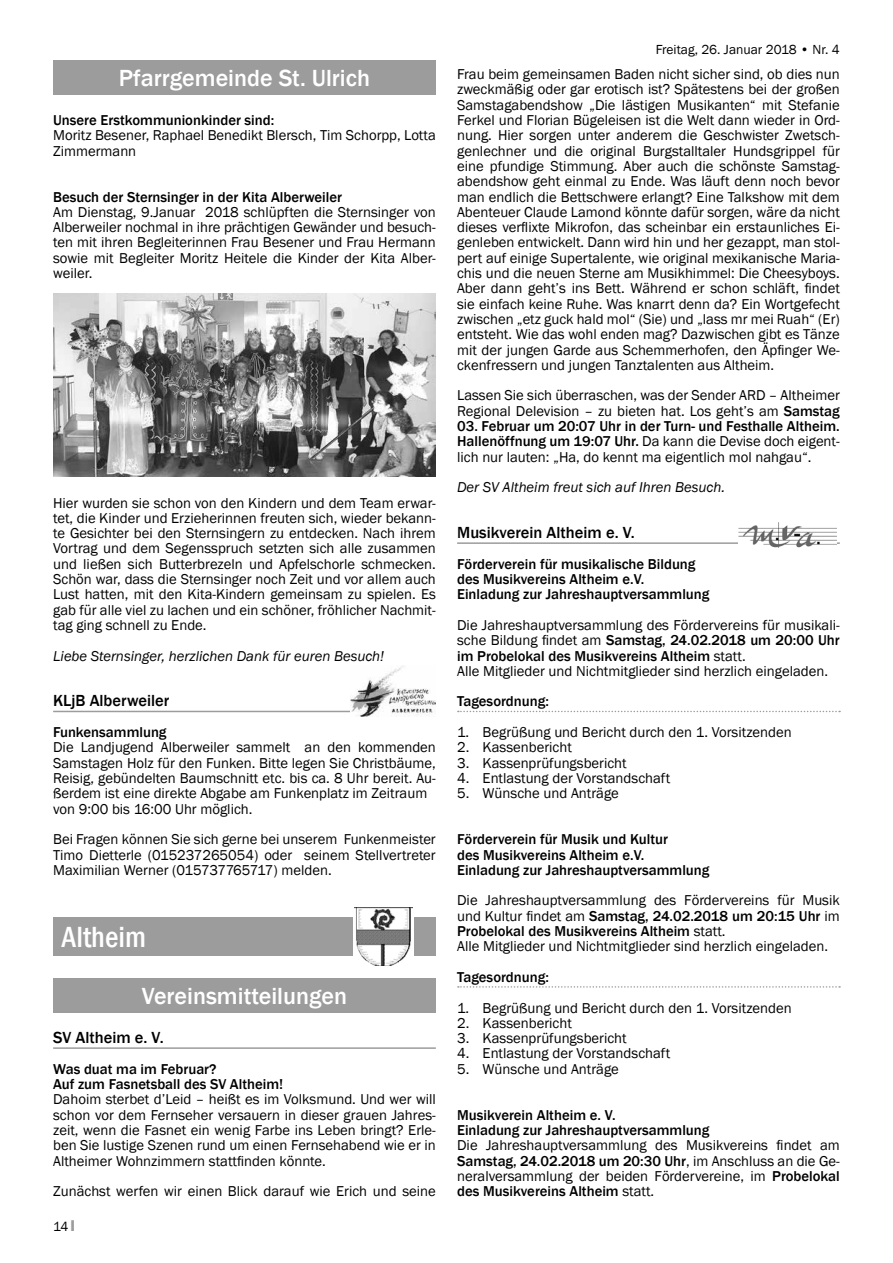
<style>
.page{position:relative;width:893px;height:1263px;background:#fff}
.page>*{position:absolute;margin:0;border:0;box-sizing:border-box;transform-origin:0 0}
.t1{font:500 condensed 30px "Franklin Gothic";color:#fff}
.t2{font:500 24px "Franklin Gothic";color:#fff}
.t3{font:500 16.5px "Franklin Gothic";color:#000}
.t4{font:14.7px/15.3px "Franklin Gothic";color:#000;text-align:justify}
.t5{font:500 14.7px/15.3px "Franklin Gothic";color:#000}
.t6{font:italic 14.7px "Franklin Gothic";color:#000}
.t7{font:13.5px "Franklin Gothic";color:#000}
.s1{font-family:"Impact";color:#9c9c9d}
.s2{font-weight:500}
.s3{font-weight:400}
</style>
<div class="page">
<hr style="left:457px;top:542px;width:383px;height:2px;background:#9c9c9d">
<svg style="left:458px;top:711px;width:382px;height:1px"></svg>
<svg style="left:458px;top:986px;width:382px;height:2px"></svg>
<img style="left:738px;top:523px;width:98px;height:25px">
<hr style="left:53px;top:711px;width:383px;height:1px;background:#9c9c9d">
<hr style="left:53px;top:1047px;width:383px;height:2px;background:#9c9c9d">
<div style="left:53px;top:60px;width:383px;height:34px;background:#9c9c9d"></div>
<img style="left:53px;top:293px;width:383px;height:184px">
<img style="left:351px;top:666px;width:85px;height:50px">
<div style="left:53px;top:917px;width:383px;height:38px;background:#9c9c9d"></div>
<div style="left:354px;top:904px;width:60px;height:62px;background:#fff"></div>
<img style="left:355px;top:907px;width:57px;height:58px">
<div style="left:53px;top:978px;width:383px;height:34px;background:#9c9c9d"></div>
<h2 class="t2" style="left:119px;top:63px;width:253px">Pfarrgemeinde St. Ulrich</h2>
<p class="t5" style="left:53px;top:113px;width:223px">Unsere Erstkommunionkinder sind:</p>
<p class="t4" style="left:53px;top:128px;width:384px">Moritz Besener, Raphael Benedikt Blersch, Tim Schorpp, Lotta<br>Zimmermann</p>
<p class="t5" style="left:53px;top:189px;width:290px">Besuch der Sternsinger in der Kita Alberweiler</p>
<p class="t4" style="left:53px;top:205px;width:384px">Am Dienstag, 9.Januar 2018 schlüpften die Sternsinger von Alberweiler nochmal in ihre prächtigen Gewänder und besuch&shy;ten mit ihren Begleiterinnen Frau Besener und Frau Hermann sowie mit Begleiter Moritz Heitele die Kinder der Kita Alber&shy;weiler.</p>
<p class="t4" style="left:53px;top:495px;width:384px">Hier wurden sie schon von den Kindern und dem Team erwar&shy;tet, die Kinder und Erzieherinnen freuten sich, wieder bekann&shy;te Gesichter bei den Sternsingern zu entdecken. Nach ihrem Vortrag und dem Segensspruch setzten sich alle zusammen und ließen sich Butterbrezeln und Apfelschorle schmecken.<br>Schön war, dass die Sternsinger noch Zeit und vor allem auch Lust hatten, mit den Kita-Kindern gemeinsam zu spielen. Es gab für alle viel zu lachen und ein schöner, fröhlicher Nachmit&shy;tag ging schnell zu Ende.</p>
<p class="t6" style="left:53px;top:646px;width:333px">Liebe Sternsinger, herzlichen Dank für euren Besuch!</p>
<p class="t3" style="left:53px;top:691px;width:118px">KLjB Alberweiler</p>
<p class="t5" style="left:53px;top:725px;width:115px">Funkensammlung</p>
<p class="t4" style="left:53px;top:740px;width:384px;text-align:left">Die Landjugend Alberweiler sammelt an den kommenden Samstagen Holz für den Funken. Bitte legen Sie Christbäume, Reisig, gebündelten Baumschnitt etc. bis ca. 8 Uhr bereit. Au&shy;ßerdem ist eine direkte Abgabe am Funkenplatz im Zeitraum von 9:00 bis 16:00 Uhr möglich.</p>
<p class="t4" style="left:53px;top:832px;width:384px">Bei Fragen können Sie sich gerne bei unserem Funkenmeister Timo Dietterle (015237265054) oder seinem Stellvertreter Maximilian Werner (015737765717) melden.</p>
<h1 class="t1" style="left:62px;top:917px;width:86px">Altheim</h1>
<h2 class="t2" style="left:142px;top:981px;width:207px">Vereinsmitteilungen</h2>
<p class="t3" style="left:53px;top:1027px;width:112px">SV Altheim e. V.</p>
<p class="t5" style="left:53px;top:1061px;width:232px">Was duat ma im Februar?<br>Auf zum Fasnetsball des SV Altheim!</p>
<p class="t4" style="left:53px;top:1092px;width:384px">Dahoim sterbet d’Leid – heißt es im Volksmund. Und wer will schon vor dem Fernseher versauern in dieser grauen Jahres&shy;zeit, wenn die Fasnet ein wenig Farbe ins Leben bringt? Erle&shy;ben Sie lustige Szenen rund um einen Fernsehabend wie er in Altheimer Wohnzimmern stattfinden könnte.</p>
<p class="t4" style="left:53px;top:1184px;width:384px">Zunächst werfen wir einen Blick darauf wie Erich und seine</p>
<p class="t7" style="left:53px;top:1218px;width:23px">14 <span class="s1">I</span></p>
<p class="t7" style="left:656px;top:41px;width:186px">Freitag, 26. Januar 2018 • Nr. 4</p>
<p class="t4" style="left:457px;top:67px;width:384px">Frau beim gemeinsamen Baden nicht sicher sind, ob dies nun zweckmäßig oder gar erotisch ist? Spätestens bei der großen Samstagabendshow „Die lästigen Musikanten“ mit Stefanie Ferkel und Florian Bügeleisen ist die Welt dann wieder in Ord&shy;nung. Hier sorgen unter anderem die Geschwister Zwetsch&shy;genlechner und die original Burgstalltaler Hundsgrippel für eine pfundige Stimmung. Aber auch die schönste Samstag&shy;abendshow geht einmal zu Ende. Was läuft denn noch bevor man endlich die Bettschwere erlangt? Eine Talkshow mit dem Abenteuer Claude Lamond könnte dafür sorgen, wäre da nicht dieses verflixte Mikrofon, das scheinbar ein erstaunliches Ei&shy;genleben entwickelt. Dann wird hin und her gezappt, man stol&shy;pert auf einige Supertalente, wie original mexikanische Maria&shy;chis und die neuen Sterne am Musikhimmel: Die Cheesyboys.<br>Aber dann geht’s ins Bett. Während er schon schläft, findet sie einfach keine Ruhe. Was knarrt denn da? Ein Wortgefecht zwischen „etz guck hald mol“ (Sie) und „lass mr mei Ruah“ (Er) entsteht. Wie das wohl enden mag? Dazwischen gibt es Tänze mit der jungen Garde aus Schemmerhofen, den Äpfinger We&shy;ckenfressern und jungen Tanztalenten aus Altheim.</p>
<p class="t4" style="left:457px;top:388px;width:384px">Lassen Sie sich überraschen, was der Sender ARD – Altheimer<br>Regional Delevision – zu bieten hat. Los geht’s am <span class="s2">Samstag</span></p>
<p class="t5" style="left:457px;top:419px;width:384px;text-align:justify">03. Februar um 20:07 Uhr in der Turn- und Festhalle Altheim.<br>Hallenöffnung um 19:07 Uhr. <span class="s3">Da kann die Devise doch eigent&shy;lich nur lauten: „Ha, do kennt ma eigentlich mol nahgau“.</span></p>
<p class="t6" style="left:457px;top:478px;width:269px">Der SV Altheim freut sich auf Ihren Besuch.</p>
<p class="t3" style="left:457px;top:522px;width:179px">Musikverein Altheim e. V.</p>
<p class="t5" style="left:457px;top:556px;width:254px">Förderverein für musikalische Bildung des Musikvereins Altheim e.V.<br>Einladung zur Jahreshauptversammlung</p>
<p class="t4" style="left:457px;top:618px;width:384px;text-align:left">Die Jahreshauptversammlung des Fördervereins für musikali&shy;sche Bildung findet am <span class="s2">Samstag, 24.02.2018 um 20:00 Uhr im Probelokal des Musikvereins Altheim</span> statt.<br>Alle Mitglieder und Nichtmitglieder sind herzlich eingeladen.</p>
<p class="t5" style="left:457px;top:694px;width:93px">Tagesordnung:</p>
<p class="t4" style="left:457px;top:725px;width:336px">1. Begrüßung und Bericht durch den 1. Vorsitzenden</p>
<p class="t4" style="left:457px;top:740px;width:116px">2. Kassenbericht</p>
<p class="t4" style="left:457px;top:755px;width:171px">3. Kassenprüfungsbericht</p>
<p class="t4" style="left:457px;top:771px;width:215px">4. Entlastung der Vorstandschaft</p>
<p class="t4" style="left:457px;top:786px;width:163px">5. Wünsche und Anträge</p>
<p class="t5" style="left:457px;top:832px;width:254px">Förderverein für Musik und Kultur<br>des Musikvereins Altheim e.V.<br>Einladung zur Jahreshauptversammlung</p>
<p class="t4" style="left:457px;top:893px;width:384px;text-align:left">Die Jahreshauptversammlung des Fördervereins für Musik und Kultur findet am <span class="s2">Samstag, 24.02.2018 um 20:15 Uhr</span> im <span class="s2">Probelokal des Musikvereins Altheim</span> statt.<br>Alle Mitglieder und Nichtmitglieder sind herzlich eingeladen.</p>
<p class="t5" style="left:457px;top:969px;width:93px">Tagesordnung:</p>
<p class="t4" style="left:457px;top:1000px;width:336px">1. Begrüßung und Bericht durch den 1. Vorsitzenden</p>
<p class="t4" style="left:457px;top:1016px;width:116px">2. Kassenbericht</p>
<p class="t4" style="left:457px;top:1031px;width:171px">3. Kassenprüfungsbericht</p>
<p class="t4" style="left:457px;top:1046px;width:215px">4. Entlastung der Vorstandschaft</p>
<p class="t4" style="left:457px;top:1061px;width:163px">5. Wünsche und Anträge</p>
<p class="t5" style="left:457px;top:1107px;width:254px">Musikverein Altheim e. V.<br>Einladung zur Jahreshauptversammlung</p>
<p class="t4" style="left:457px;top:1138px;width:384px">Die Jahreshauptversammlung des Musikvereins findet am <span class="s2">Samstag, 24.02.2018 um 20:30 Uhr</span>, im Anschluss an die Ge&shy;neralversammlung der beiden Fördervereine, im <span class="s2">Probelokal des Musikvereins Altheim</span> statt.</p>
</div>
